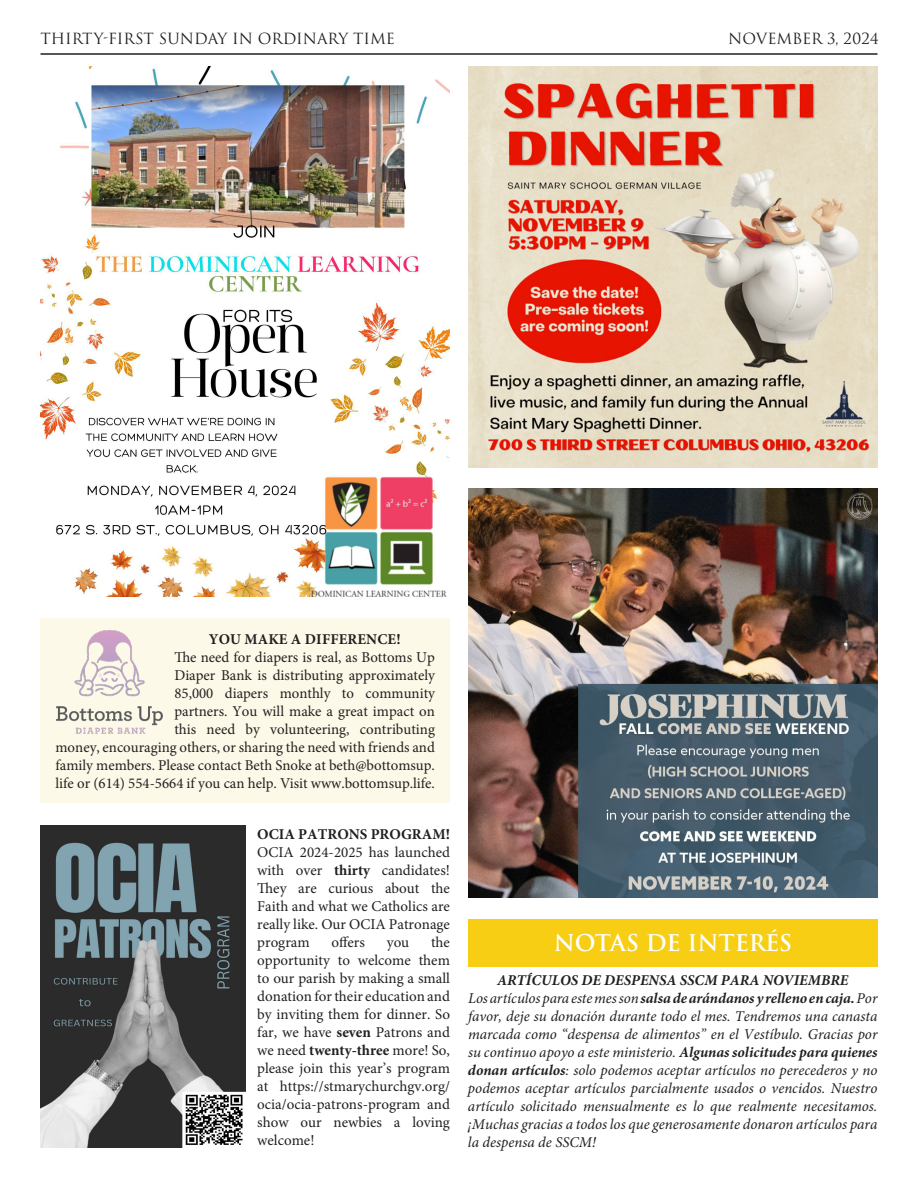
<style>
.page{position:relative;width:918px;height:1188px;background:#fff}
.page>*{position:absolute;margin:0;border:0;box-sizing:border-box;transform-origin:0 0}
.t1{font:600 22.5px "Trajan Pro 3";letter-spacing:-.005em;color:#fff}
.t2{font:15px/18px "Minion Pro";color:#231f20;text-align:justify}
.t3{font:italic 15px/18px "Minion Pro";color:#231f20;text-align:justify}
.t4{font:15px "Trajan Pro 3";color:#231f20}
.t5{font:700 15px "Minion Pro";color:#231f20}
.t6{font:italic 700 15px "Minion Pro";color:#231f20}
.s1{font-weight:700}
</style>
<div class="page">
<hr style="left:40px;top:53px;width:838px;height:2px;background:#231f20">
<img style="left:40px;top:67px;width:410px;height:530px">
<div style="left:40px;top:618px;width:410px;height:185px;background:#fdf9e8"></div>
<img style="left:57px;top:630px;width:105px;height:103px">
<img style="left:468px;top:67px;width:410px;height:400px">
<img style="left:468px;top:488px;width:410px;height:410px">
<div style="left:468px;top:919px;width:410px;height:48px;background:#f7ce13"></div>
<img style="left:40px;top:826px;width:205px;height:322px">
<p class="t4" style="left:40px;top:28px;width:356px">THIRTY-FIRST SUNDAY IN ORDINARY TIME</p>
<p class="t4" style="left:728px;top:28px;width:152px">NOVEMBER 3, 2024</p>
<p class="t5" style="left:209px;top:628px;width:193px">YOU MAKE A DIFFERENCE!</p>
<p class="t2" style="left:56px;top:648px;width:381px;text-align:right">The need for diapers is real, as Bottoms Up<br>Diaper Bank is distributing approximately<br>85,000 diapers monthly to community<br>partners. You will make a great impact on<br>this need by volunteering, contributing<br>money, encouraging others, or sharing the need with friends and family members. Please contact Beth Snoke at beth@bottomsup. life or (614) 554-5664 if you can help. Visit www.bottomsup.life.</p>
<p class="t5" style="left:257px;top:823px;width:194px">OCIA PATRONS PROGRAM!</p>
<p class="t2" style="left:257px;top:843px;width:194px">OCIA 2024-2025 has launched with over <span class="s1">thirty</span> candidates!<br>They are curious about the Faith and what we Catholics are really like. Our OCIA Patronage program</p>
<p class="t2" style="left:257px;top:933px;width:194px;text-indent:174px">the opportunity to welcome them to our parish by making a small donation for their education and by inviting them for dinner. So far, we have <span class="s1">seven</span> Patrons and we need <span class="s1">twenty-three</span> more! So, please join this year’s program at https://stmarychurchgv.org/ ocia/ocia-patrons-program and show our newbies a loving welcome!</p>
<p class="t1" style="left:554px;top:927px;width:240px">NOTAS DE INTERÉS</p>
<p class="t2" style="left:332px;top:933px;width:35px">offers</p>
<p class="t2" style="left:387px;top:933px;width:24px">you</p>
<p class="t6" style="left:497px;top:969px;width:353px">ARTÍCULOS DE DESPENSA SSCM PARA NOVIEMBRE</p>
<p class="t3" style="left:468px;top:989px;width:411px">Los artículos para este mes son <span class="s1">salsa de arándanos y relleno en caja.</span> Por favor, deje su donación durante todo el mes. Tendremos una canasta marcada como “despensa de alimentos” en el Vestíbulo. Gracias por su continuo apoyo a este ministerio. <span class="s1">Algunas solicitudes para quienes donan artículos</span>: solo podemos aceptar artículos no perecederos y no podemos aceptar artículos parcialmente usados o vencidos. Nuestro artículo solicitado mensualmente es lo que realmente necesitamos. ¡Muchas gracias a todos los que generosamente donaron artículos para la despensa de SSCM!</p>
</div>
